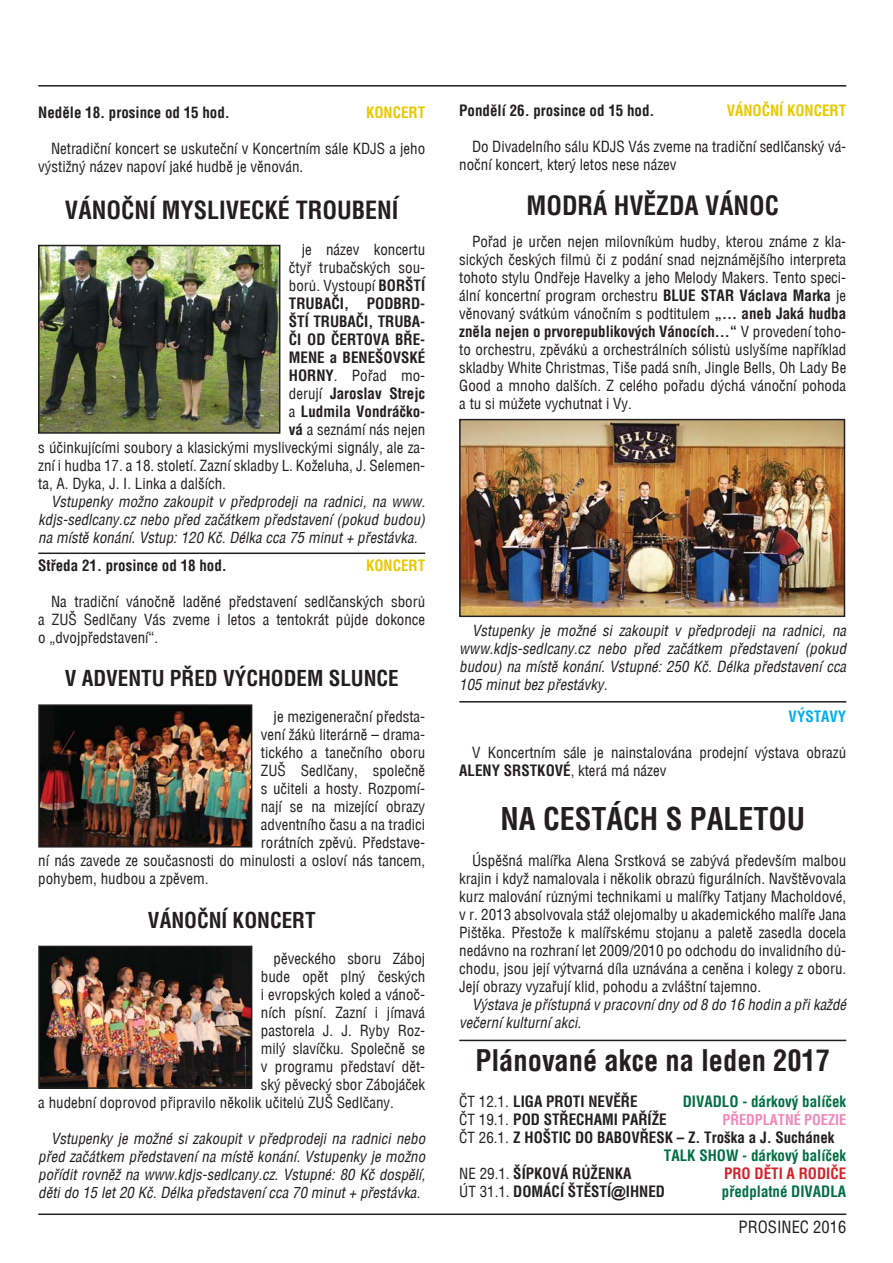
<style>
.page{position:relative;width:893px;height:1263px;background:#fff}
.page>*{position:absolute;margin:0;border:0;box-sizing:border-box;transform-origin:0 0}
.t1{font:700 30px "Switzerland Condensed";color:#231f20}
.t2{font:700 28.5px "Switzerland Condensed";color:#231f20}
.t3{font:700 25.5px "Switzerland Condensed";color:#231f20}
.t4{font:700 24px "Switzerland Condensed";color:#231f20}
.t5{font:700 21px "Switzerland Condensed";color:#231f20}
.t6{font:16.5px "Switzerland Condensed";color:#231f20}
.t7{font:15px/18px "Switzerland Condensed";color:#231f20;text-align:justify}
.t8{font:italic 15px/18px "Switzerland Condensed";color:#231f20;text-align:justify}
.t9{font:700 15px "Switzerland Condensed";color:#231f20}
.t10{font:700 15px "Switzerland Condensed";color:#006f45}
.t11{font:700 15px "Switzerland Condensed";color:#eac800}
.t12{font:700 15px "Switzerland Condensed";color:#d2232a}
.t13{font:700 15px "Switzerland Condensed";color:#00aeef}
.t14{font:700 14.25px "Switzerland Condensed";color:#f287b7}
.s1{font-weight:700}
.s2{font-weight:400}
.s3{font-family:"Arial"}
</style>
<div class="page">
<hr style="left:38px;top:1214px;width:808px;height:1px;background:#231f20">
<hr style="left:38px;top:85px;width:808px;height:2px;background:#231f20">
<hr style="left:459px;top:1040px;width:387px;height:1px;background:#231f20">
<hr style="left:38px;top:553px;width:387px;height:1px;background:#231f20">
<hr style="left:459px;top:701px;width:387px;height:2px;background:#231f20">
<img style="left:462px;top:422px;width:380px;height:192px">
<div style="left:459px;top:419px;width:386px;height:198px;border:2px solid #231f20"></div>
<img style="left:41px;top:248px;width:236px;height:183px">
<div style="left:38px;top:245px;width:242px;height:189px;border:2px solid #231f20"></div>
<img style="left:41px;top:949px;width:208px;height:137px">
<div style="left:38px;top:946px;width:214px;height:143px;border:2px solid #231f20"></div>
<img style="left:41px;top:707px;width:208px;height:138px">
<div style="left:38px;top:704px;width:214px;height:144px;border:2px solid #231f20"></div>
<p class="t9" style="left:38px;top:104px;width:193px">Neděle 18. prosince od 15 hod.</p>
<p class="t11" style="left:366px;top:104px;width:61px">KONCERT</p>
<p class="t7" style="left:38px;top:140px;width:388px;text-indent:13px">Netradiční koncert se uskuteční v Koncertním sále KDJS a jeho výstižný název napoví jaké hudbě je věnován.</p>
<h3 class="t4" style="left:65px;top:196px;width:335px">VÁNOČNÍ MYSLIVECKÉ TROUBENÍ</h3>
<p class="t7" style="left:302px;top:241px;width:125px">je název koncertu</p>
<p class="t7" style="left:289px;top:259px;width:138px">čtyř trubačských sou-</p>
<p class="t7" style="left:289px;top:277px;width:138px">borů. Vystoupí <span class="s1">BORŠTÍ</span></p>
<p class="t9" style="left:289px;top:295px;width:138px">TRUBAČI, PODBRD-</p>
<p class="t9" style="left:289px;top:313px;width:138px">ŠTÍ TRUBAČI, TRUBA-</p>
<p class="t9" style="left:289px;top:331px;width:138px">ČI OD ČERTOVA BŘE-</p>
<p class="t9" style="left:289px;top:349px;width:138px">MENE a BENEŠOVSKÉ</p>
<p class="t7" style="left:289px;top:367px;width:138px"><span class="s1">HORNY</span>. Pořad mo-</p>
<p class="t9" style="left:289px;top:385px;width:138px"><span class="s2">derují</span> Jaroslav Strejc</p>
<p class="t9" style="left:289px;top:403px;width:138px"><span class="s2">a</span> Ludmila Vondráčko-</p>
<p class="t7" style="left:289px;top:421px;width:138px"><span class="s1">vá</span> a seznámí nás nejen</p>
<p class="t7" style="left:38px;top:439px;width:388px">s účinkujícími soubory a klasickými mysliveckými signály, ale za-</p>
<p class="t7" style="left:38px;top:457px;width:388px">zní i hudba 17. a 18. století. Zazní skladby L. Koželuha, J. Selemen-</p>
<p class="t7" style="left:38px;top:475px;width:189px">ta, A. Dyka, J. I. Linka a dalších.</p>
<p class="t8" style="left:38px;top:493px;width:388px;text-indent:13px">Vstupenky možno zakoupit v předprodeji na radnici, na www. kdjs-sedlcany.cz nebo před začátkem představení (pokud budou) na místě konání. Vstup: 120 Kč. Délka cca 75 minut + přestávka.</p>
<p class="t9" style="left:38px;top:557px;width:190px">Středa 21. prosince od 18 hod.</p>
<p class="t11" style="left:366px;top:557px;width:61px">KONCERT</p>
<p class="t7" style="left:38px;top:593px;width:388px;text-indent:13px">Na tradiční vánočně laděné představení sedlčanských sborů a ZUŠ Sedlčany Vás zveme i letos a tentokrát půjde dokonce o „dvojpředstavení“.</p>
<h3 class="t5" style="left:65px;top:666px;width:335px">V ADVENTU PŘED VÝCHODEM SLUNCE</h3>
<p class="t7" style="left:274px;top:708px;width:153px">je mezigenerační předsta-</p>
<p class="t7" style="left:261px;top:726px;width:166px">vení žáků literárně – drama-</p>
<p class="t7" style="left:261px;top:744px;width:166px">tického a tanečního oboru</p>
<p class="t7" style="left:261px;top:762px;width:166px">ZUŠ Sedlčany, společně</p>
<p class="t7" style="left:261px;top:780px;width:166px">s učiteli a hosty. Rozpomí-</p>
<p class="t7" style="left:261px;top:798px;width:166px">nají se na mizející obrazy</p>
<p class="t7" style="left:261px;top:816px;width:166px">adventního času a na tradici</p>
<p class="t7" style="left:261px;top:834px;width:166px">rorátních zpěvů. Představe-</p>
<p class="t7" style="left:38px;top:852px;width:388px">ní nás zavede ze současnosti do minulosti a osloví nás tancem,</p>
<p class="t7" style="left:38px;top:870px;width:172px">pohybem, hudbou a zpěvem.</p>
<h3 class="t5" style="left:148px;top:907px;width:169px">VÁNOČNÍ KONCERT</h3>
<p class="t7" style="left:274px;top:949px;width:153px">pěveckého sboru Záboj</p>
<p class="t7" style="left:261px;top:967px;width:166px">bude opět plný českých</p>
<p class="t7" style="left:261px;top:985px;width:166px">i evropských koled a vánoč-</p>
<p class="t7" style="left:261px;top:1003px;width:166px">ních písní. Zazní i jímavá</p>
<p class="t7" style="left:261px;top:1021px;width:166px">pastorela J. J. Ryby Roz-</p>
<p class="t7" style="left:261px;top:1039px;width:166px">milý slavíčku. Společně se</p>
<p class="t7" style="left:261px;top:1057px;width:166px">v programu představí dět-</p>
<p class="t7" style="left:261px;top:1075px;width:166px">ský pěvecký sbor Zábojáček</p>
<p class="t7" style="left:38px;top:1093px;width:357px">a hudební doprovod připravilo několik učitelů ZUŠ Sedlčany.</p>
<p class="t8" style="left:38px;top:1129px;width:388px;text-indent:13px">Vstupenky je možné si zakoupit v předprodeji na radnici nebo před začátkem představení na místě konání. Vstupenky je možno pořídit rovněž na www.kdjs-sedlcany.cz. Vstupné: 80 Kč dospělí, děti do 15 let 20 Kč. Délka představení cca 70 minut + přestávka.</p>
<p class="t9" style="left:459px;top:102px;width:197px">Pondělí 26. prosince od 15 hod.</p>
<p class="t11" style="left:727px;top:102px;width:121px">VÁNOČNÍ KONCERT</p>
<p class="t7" style="left:459px;top:138px;width:388px;text-indent:13px">Do Divadelního sálu KDJS Vás zveme na tradiční sedlčanský vá&shy;noční koncert, který letos nese název</p>
<h3 class="t3" style="left:527px;top:190px;width:254px">MODRÁ HVĚZDA VÁNOC</h3>
<p class="t7" style="left:459px;top:233px;width:388px;text-indent:13px">Pořad je určen nejen milovníkům hudby, kterou známe z kla&shy;sických českých filmů či z podání snad nejznámějšího interpreta tohoto stylu Ondřeje Havelky a jeho Melody Makers. Tento speci&shy;ální koncertní program orchestru <span class="s1">BLUE STAR Václava Marka</span> je věnovaný svátkům vánočním s podtitulem <span class="s1">„… aneb Jaká hudba zněla nejen o prvorepublikových Vánocích…“</span> V provedení toho&shy;to orchestru, zpěváků a orchestrálních sólistů uslyšíme například skladby White Christmas, Tiše padá sníh, Jingle Bells, Oh Lady Be Good a mnoho dalších. Z celého pořadu dýchá vánoční pohoda a tu si můžete vychutnat i Vy.</p>
<p class="t8" style="left:459px;top:622px;width:388px;text-indent:13px">Vstupenky je možné si zakoupit v předprodeji na radnici, na www.kdjs-sedlcany.cz nebo před začátkem představení (pokud budou) na místě konání. Vstupné: 250 Kč. Délka představení cca 105 minut bez přestávky.</p>
<p class="t13" style="left:789px;top:708px;width:59px">VÝSTAVY</p>
<p class="t7" style="left:459px;top:744px;width:388px;text-indent:13px">V Koncertním sále je nainstalována prodejní výstava obrazů<br><span class="s1">ALENY SRSTKOVÉ</span>, která má název</p>
<h1 class="t1" style="left:500px;top:802px;width:306px">NA CESTÁCH S PALETOU</h1>
<p class="t7" style="left:459px;top:852px;width:388px;text-indent:13px">Úspěšná malířka Alena Srstková se zabývá především malbou krajin i když namalovala i několik obrazů figurálních. Navštěvovala kurz malování různými technikami u malířky Tatjany Macholdové, v r. 2013 absolvovala stáž olejomalby u akademického malíře Jana Pištěka. Přestože k malířskému stojanu a paletě zasedla docela nedávno na rozhraní let 2009/2010 po odchodu do invalidního dů&shy;chodu, jsou její výtvarná díla uznávána a ceněna i kolegy z oboru.<br>Její obrazy vyzařují klid, pohodu a zvláštní tajemno.</p>
<p class="t8" style="left:459px;top:996px;width:388px;text-indent:13px">Výstava je přístupná v pracovní dny od 8 do 16 hodin a při každé večerní kulturní akci.</p>
<h2 class="t2" style="left:475px;top:1043px;width:356px">Plánované akce na leden 2017</h2>
<p class="t9" style="left:459px;top:1092px;width:180px"><span class="s2">ČT 12.1.</span> LIGA PROTI NEVĚŘE</p>
<p class="t10" style="left:683px;top:1092px;width:165px">DIVADLO - dárkový balíček</p>
<p class="t9" style="left:459px;top:1111px;width:209px"><span class="s2">ČT 19.1.</span> POD STŘECHAMI PAŘÍŽE</p>
<p class="t14" style="left:722px;top:1112px;width:125px">PŘEDPLATNÉ POEZIE</p>
<p class="t9" style="left:459px;top:1129px;width:377px"><span class="s2">ČT 26.1.</span> Z HOŠTIC DO BABOVŘESK – Z. Troška a J. Suchánek</p>
<p class="t10" style="left:664px;top:1147px;width:184px">TALK SHOW - dárkový balíček</p>
<p class="t9" style="left:459px;top:1165px;width:174px"><span class="s2">NE 29.1.</span> ŠÍPKOVÁ RŮŽENKA</p>
<p class="t12" style="left:724px;top:1165px;width:124px">PRO DĚTI A RODIČE</p>
<p class="t9" style="left:459px;top:1183px;width:207px"><span class="s2">ÚT 31.1.</span> DOMÁCÍ ŠTĚSTÍ<span class="s3">@</span>IHNED</p>
<p class="t10" style="left:722px;top:1183px;width:126px">předplatné DIVADLA</p>
<p class="t6" style="left:738px;top:1217px;width:109px">PROSINEC 2016</p>
</div>
